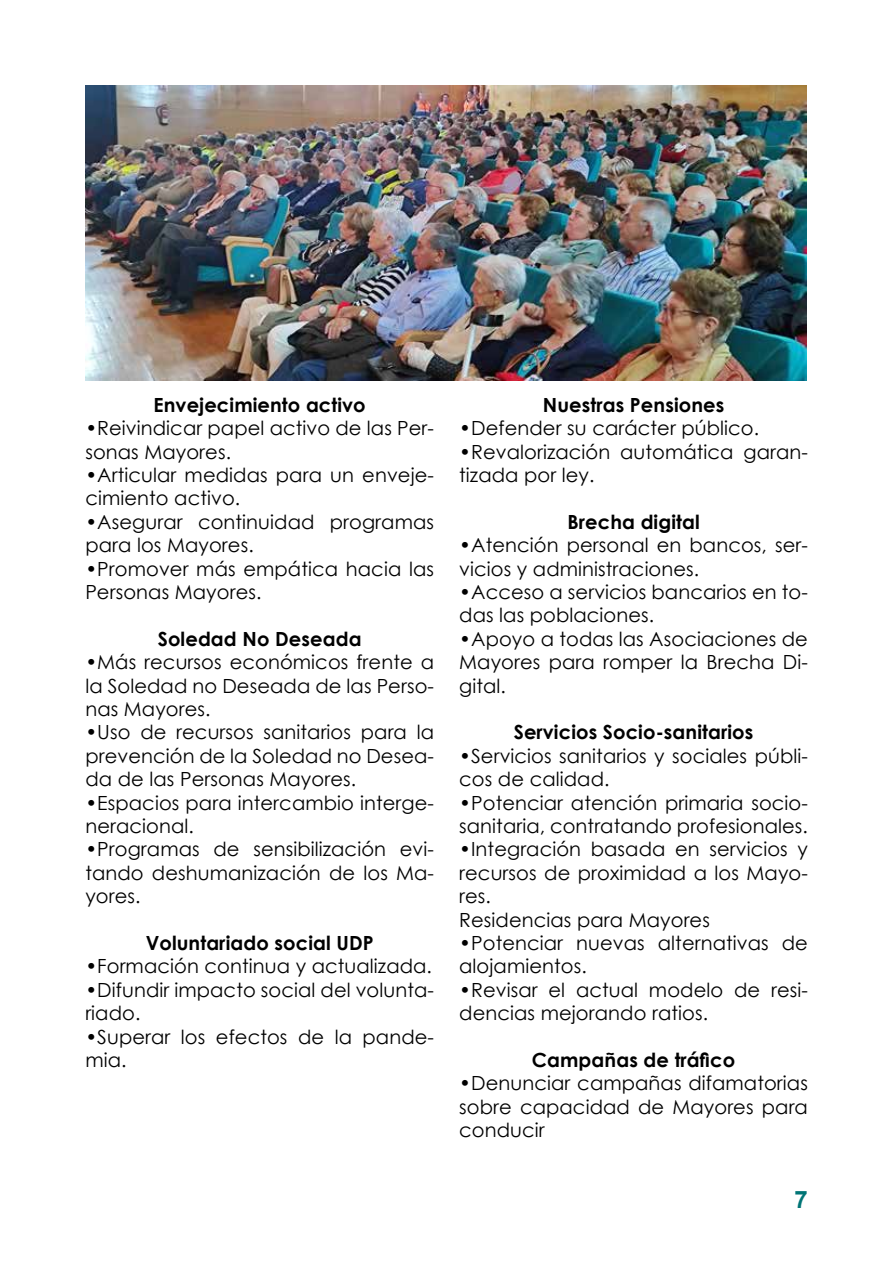
<style>
.page{position:relative;width:893px;height:1263px;background:#fff}
.page>*{position:absolute;margin:0;border:0;box-sizing:border-box;transform-origin:0 0}
.t1{font:700 24px "Arial";color:#007576}
.t2{font:19.5px/23.4px "Century Gothic";letter-spacing:.005em;color:#000}
.t3{font:700 19.5px "Century Gothic";letter-spacing:.005em;color:#000}
</style>
<div class="page">
<img style="left:85px;top:85px;width:722px;height:295px">
<p class="t3" style="left:154px;top:390px;width:214px">Envejecimiento activo</p>
<p class="t2" style="left:85px;top:416px;width:350px">•Reivindicar papel activo de las Per&shy;sonas Mayores.</p>
<p class="t2" style="left:85px;top:463px;width:350px">•Articular medidas para un enveje&shy;cimiento activo.</p>
<p class="t2" style="left:85px;top:510px;width:350px">•Asegurar continuidad programas para los Mayores.</p>
<p class="t2" style="left:85px;top:556px;width:350px">•Promover más empática hacia las<br>Personas Mayores.</p>
<p class="t3" style="left:158px;top:624px;width:205px">Soledad No Deseada</p>
<p class="t2" style="left:85px;top:650px;width:350px;text-align:justify">•Más recursos económicos frente a la Soledad no Deseada de las Perso&shy;nas Mayores.</p>
<p class="t2" style="left:85px;top:720px;width:350px;text-align:justify">•Uso de recursos sanitarios para la prevención de la Soledad no Desea&shy;da de las Personas Mayores.</p>
<p class="t2" style="left:85px;top:790px;width:350px">•Espacios para intercambio interge&shy;neracional.</p>
<p class="t2" style="left:85px;top:837px;width:350px;text-align:justify">•Programas de sensibilización evi&shy;tando deshumanización de los Ma&shy;yores.</p>
<p class="t3" style="left:146px;top:928px;width:229px">Voluntariado social UDP</p>
<p class="t2" style="left:85px;top:954px;width:348px">•Formación continua y actualizada.</p>
<p class="t2" style="left:85px;top:978px;width:350px">•Difundir impacto social del volunta&shy;riado.</p>
<p class="t2" style="left:85px;top:1024px;width:350px">•Superar los efectos de la pande&shy;mia.</p>
<p class="t3" style="left:543px;top:390px;width:183px">Nuestras Pensiones</p>
<p class="t2" style="left:459px;top:416px;width:301px">•Defender su carácter público.</p>
<p class="t2" style="left:459px;top:439px;width:350px">•Revalorización automática garan&shy;tizada por ley.</p>
<p class="t3" style="left:567px;top:507px;width:134px">Brecha digital</p>
<p class="t2" style="left:459px;top:533px;width:350px">•Atención personal en bancos, ser&shy;vicios y administraciones.</p>
<p class="t2" style="left:459px;top:580px;width:350px">•Acceso a servicios bancarios en to&shy;das las poblaciones.</p>
<p class="t2" style="left:459px;top:627px;width:350px;text-align:justify">•Apoyo a todas las Asociaciones de Mayores para romper la Brecha Di&shy;gital.</p>
<p class="t3" style="left:514px;top:717px;width:241px">Servicios Socio-sanitarios</p>
<p class="t2" style="left:459px;top:744px;width:350px">•Servicios sanitarios y sociales públi&shy;cos de calidad.</p>
<p class="t2" style="left:459px;top:790px;width:350px">•Potenciar atención primaria socio&shy;sanitaria, contratando profesionales.</p>
<p class="t2" style="left:459px;top:837px;width:350px">•Integración basada en servicios y recursos de proximidad a los Mayo&shy;res.<br>Residencias para Mayores</p>
<p class="t2" style="left:459px;top:931px;width:350px">•Potenciar nuevas alternativas de alojamientos.</p>
<p class="t2" style="left:459px;top:978px;width:350px">•Revisar el actual modelo de resi&shy;dencias mejorando ratios.</p>
<p class="t3" style="left:532px;top:1045px;width:205px">Campañas de tráfico</p>
<p class="t2" style="left:459px;top:1071px;width:350px;text-align:justify">•Denunciar campañas difamatorias sobre capacidad de Mayores para conducir</p>
<p class="t1" style="left:795px;top:1182px;width:15px">7</p>
</div>
